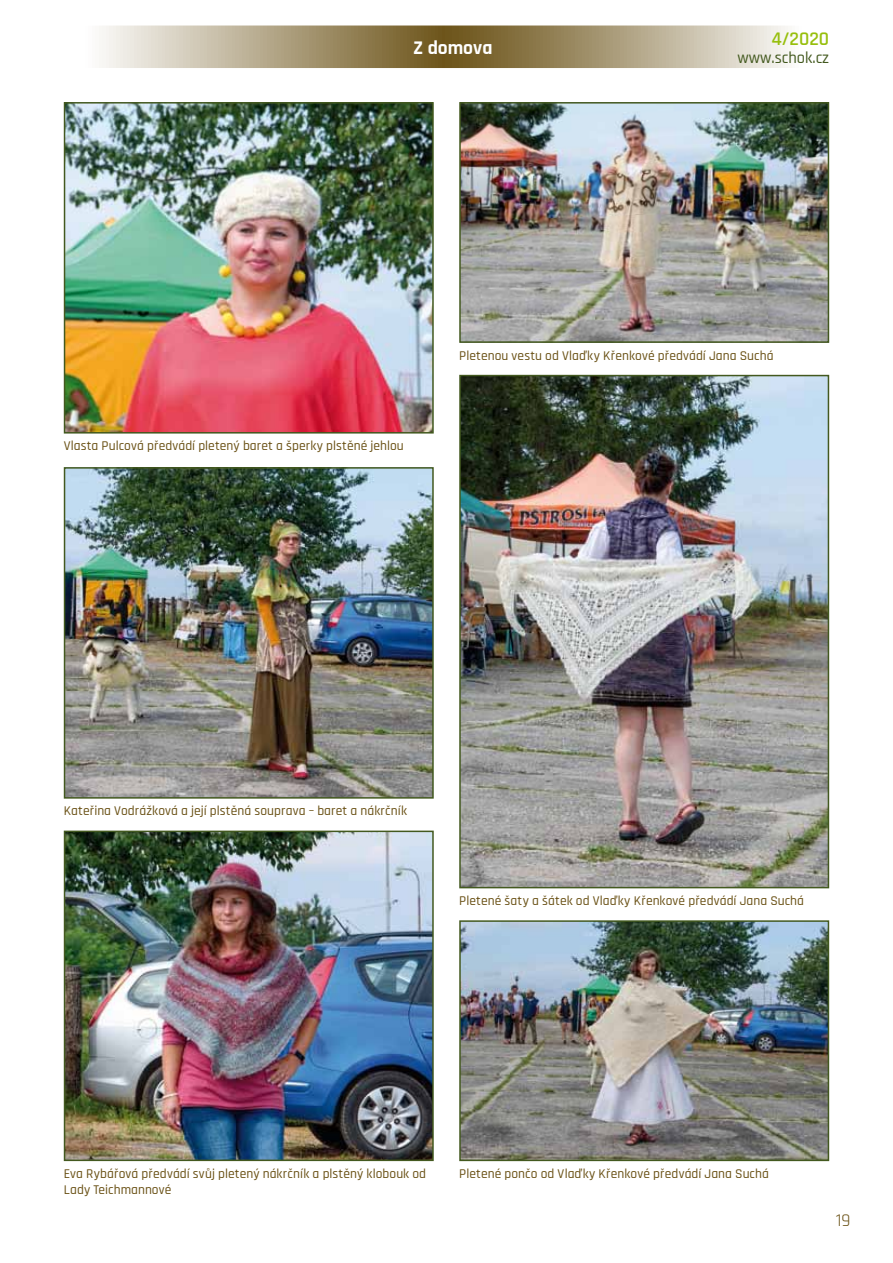
<style>
.page{position:relative;width:893px;height:1263px;background:#fff}
.page>*{position:absolute;margin:0;border:0;box-sizing:border-box;transform-origin:0 0}
.t1{font:700 19.5px "Rajdhani";color:#fff}
.t2{font:600 19.5px "Rajdhani";color:#97bf0d}
.t3{font:18px "Rajdhani";color:#695014}
.t4{font:500 16.5px "Rajdhani";color:#43591f}
.t5{font:500 13.5px/16.2px "Rajdhani";letter-spacing:.005em;color:#695014}
</style>
<div class="page">
<svg style="left:0;top:26px;width:893px;height:42px"></svg>
<img style="left:462px;top:378px;width:364px;height:507px">
<div style="left:459px;top:375px;width:370px;height:513px;border:2px solid #43591f"></div>
<img style="left:462px;top:923px;width:364px;height:235px">
<div style="left:459px;top:920px;width:370px;height:241px;border:2px solid #43591f"></div>
<img style="left:462px;top:105px;width:364px;height:235px">
<div style="left:459px;top:102px;width:370px;height:241px;border:2px solid #43591f"></div>
<img style="left:67px;top:105px;width:364px;height:326px">
<div style="left:64px;top:102px;width:370px;height:332px;border:2px solid #43591f"></div>
<img style="left:67px;top:470px;width:364px;height:326px">
<div style="left:64px;top:467px;width:370px;height:332px;border:2px solid #43591f"></div>
<img style="left:67px;top:834px;width:364px;height:324px">
<div style="left:64px;top:831px;width:370px;height:330px;border:2px solid #43591f"></div>
<h1 class="t1" style="left:413px;top:36px;width:81px">Z domova</h1>
<h1 class="t2" style="left:771px;top:27px;width:59px">4/2020</h1>
<p class="t4" style="left:738px;top:48px;width:93px">www.schok.cz</p>
<p class="t5" style="left:64px;top:438px;width:342px">Vlasta Pulcová předvádí pletený baret a šperky plstěné jehlou</p>
<p class="t5" style="left:459px;top:348px;width:316px">Pletenou vestu od Vlaďky Křenkové předvádí Jana Suchá</p>
<p class="t5" style="left:64px;top:803px;width:345px">Kateřina Vodrážková a její plstěná souprava – baret a nákrčník</p>
<p class="t5" style="left:459px;top:893px;width:346px">Pletené šaty a šátek od Vlaďky Křenkové předvádí Jana Suchá</p>
<p class="t5" style="left:64px;top:1166px;width:364px">Eva Rybářová předvádí svůj pletený nákrčník a plstěný klobouk od<br>Lady Teichmannové</p>
<p class="t5" style="left:459px;top:1166px;width:311px">Pletené pončo od Vlaďky Křenkové předvádí Jana Suchá</p>
<h2 class="t3" style="left:836px;top:1209px;width:16px">19</h2>
</div>
